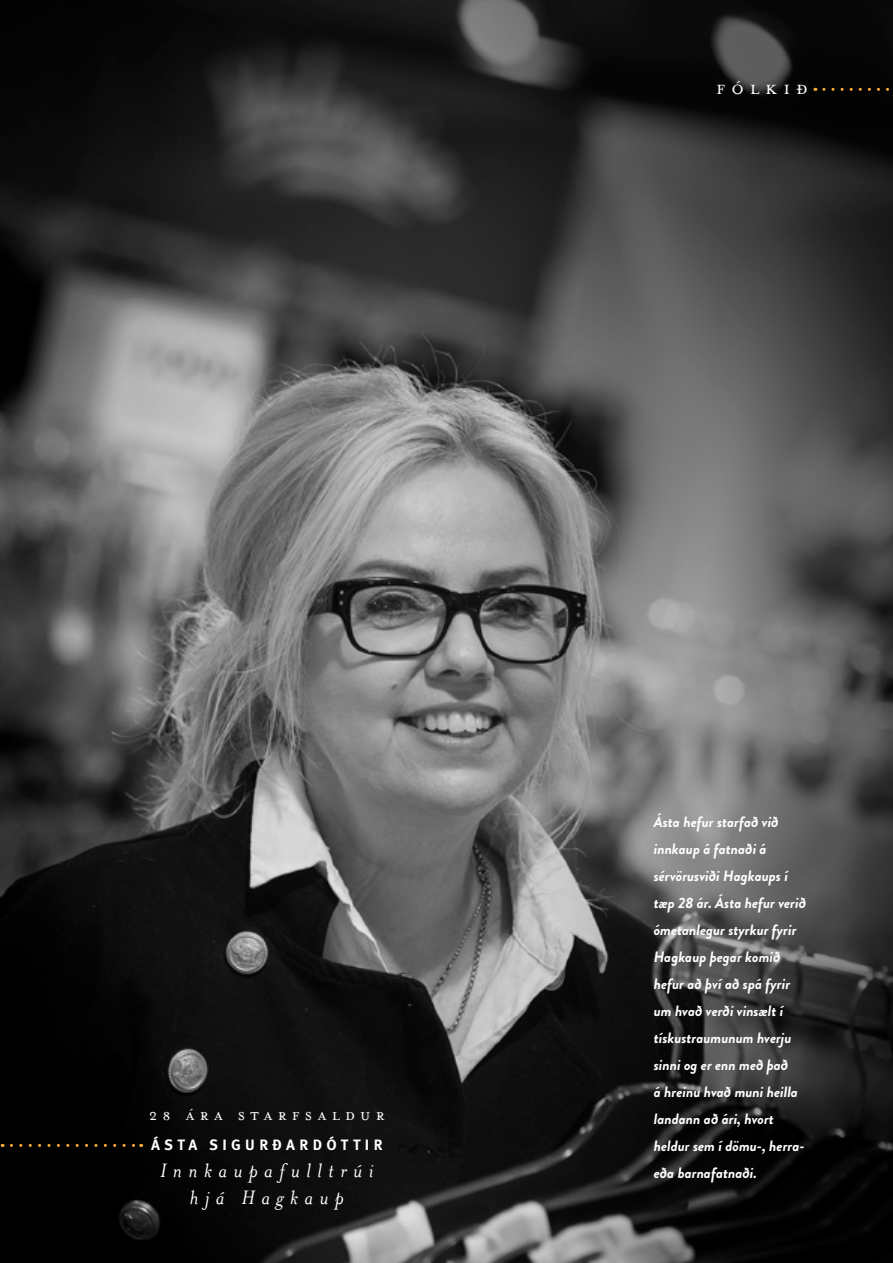
<style>
.page{position:relative;width:893px;height:1263px;background:#fff}
.page>*{position:absolute;margin:0;border:0;box-sizing:border-box;transform-origin:0 0}
.t1{font:italic 22.5px/27px "Mrs Eaves";letter-spacing:.29em;color:#fff;text-align:center}
.t2{font:21px "Mrs Eaves All Small Caps";letter-spacing:.29em;color:#fff}
.t3{font:18px "Mrs Eaves All Small Caps";letter-spacing:.29em;color:#fff}
.t4{font:italic 700 15px/27px "Brandon Grotesque";color:#fff}
.t5{font:700 15px "Meta OT";letter-spacing:.29em;color:#fff}
</style>
<div class="page">
<img style="left:0;top:0;width:893px;height:1263px">
<svg style="left:824px;top:88px;width:69px;height:3px"></svg>
<svg style="left:11px;top:1144px;width:131px;height:3px"></svg>
<h2 class="t2" style="left:716px;top:80px;width:93px">Fólkið</h2>
<p class="t3" style="left:149px;top:1108px;width:237px">28 ÁRa STARFSALDUR</p>
<p class="t5" style="left:151px;top:1135px;width:233px">ÁSTA SIGURÐARDÓTTIR</p>
<h1 class="t1" style="left:160px;top:1157px;width:215px">Innkaupafulltrúi hjá Hagkaup</h1>
<p class="t4" style="left:654px;top:808px;width:154px">Ásta hefur starfað við innkaup á fatnaði á sérvörusviði Hagkaups í tæp 28 ár. Ásta hefur verið ómetanlegur styrkur fyrir<br>Hagkaup þegar komið hefur að því að spá fyrir um hvað verði vinsælt í tískustraumunum hverju sinni og er enn með það<br>á hreinu hvað muni heilla landann að ári, hvort heldur sem í dömu-, herra&shy;eða barnafatnaði.</p>
</div>
